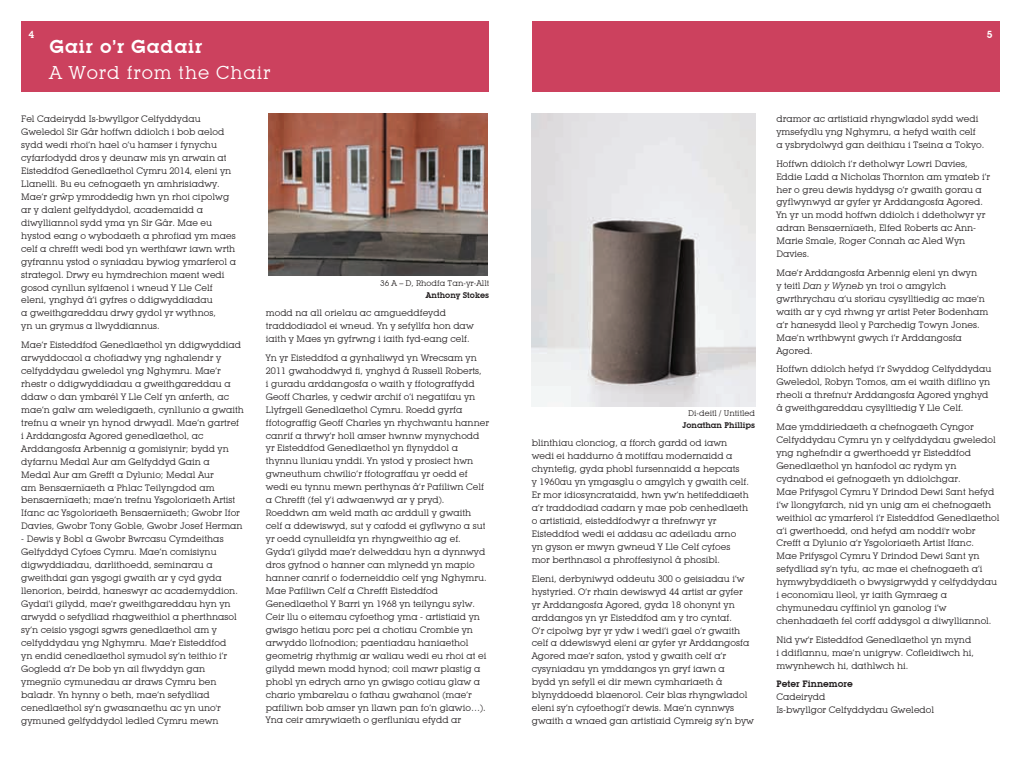
<style>
.page{position:relative;width:1021px;height:766px;background:#fff}
.page>*{position:absolute;margin:0;border:0;box-sizing:border-box;transform-origin:0 0}
.t1{font:18px "Lubalin Graph IT Cby BT";letter-spacing:.05em;color:#fff}
.t2{font:600 18px "Lubalin Graph IT Cby BT";letter-spacing:.05em;color:#fff}
.t3{font:600 10px "Lubalin Graph IT Cby BT";color:#fff}
.t4{font:9px/12.9px "Lubalin Graph IT Cby BT";color:#231f20}
.t5{font:600 9px "Lubalin Graph IT Cby BT";color:#231f20}
.t6{font:8px "Lubalin Graph IT Cby BT";color:#231f20}
.t7{font:600 8px "Lubalin Graph IT Cby BT";color:#231f20}
.s1{font-style:italic}
</style>
<div class="page">
<div style="left:531px;top:21px;width:468px;height:71px;background:#cc415e"></div>
<div style="left:21px;top:21px;width:468px;height:71px;background:#cc415e"></div>
<img style="left:268px;top:113px;width:219px;height:163px">
<img style="left:531px;top:113px;width:224px;height:293px">
<p class="t3" style="left:28px;top:28px;width:7px">4</p>
<h1 class="t2" style="left:50px;top:35px;width:154px">Gair o’r Gadair</h1>
<h1 class="t1" style="left:50px;top:61px;width:222px">A Word from the Chair</h1>
<p class="t4" style="left:21px;top:112px;width:216px">Fel Cadeirydd Is-bwyllgor Celfyddydau Gweledol Sir Gâr hoffwn ddiolch i bob aelod sydd wedi rhoi’n hael o’u hamser i fynychu cyfarfodydd dros y deunaw mis yn arwain at Eisteddfod Genedlaethol Cymru 2014, eleni yn Llanelli. Bu eu cefnogaeth yn amhrisiadwy.<br>Mae’r grwˆ p ymroddedig hwn yn rhoi cipolwg ar y dalent gelfyddydol, academaidd a diwylliannol sydd yma yn Sir Gâr. Mae eu hystod eang o wybodaeth a phrofiad ym maes celf a chrefft wedi bod yn werthfawr iawn wrth gyfrannu ystod o syniadau bywiog ymarferol a strategol. Drwy eu hymdrechion maent wedi gosod cynllun sylfaenol i wneud Y Lle Celf eleni, ynghyd â’i gyfres o ddigwyddiadau<br>a gweithgareddau drwy gydol yr wythnos,<br>yn un grymus a llwyddiannus.</p>
<p class="t4" style="left:21px;top:338px;width:224px">Mae’r Eisteddfod Genedlaethol yn ddigwyddiad arwyddocaol a chofiadwy yng nghalendr y celfyddydau gweledol yng Nghymru. Mae’r rhestr o ddigwyddiadau a gweithgareddau a ddaw o dan ymbarél Y Lle Celf yn anferth, ac mae’n galw am weledigaeth, cynllunio a gwaith trefnu a wneir yn hynod drwyadl. Mae’n gartref i Arddangosfa Agored genedlaethol, ac Arddangosfa Arbennig a gomisiynir; bydd yn dyfarnu Medal Aur am Gelfyddyd Gain a<br>Medal Aur am Grefft a Dylunio; Medal Aur<br>am Bensaernïaeth a Phlac Teilyngdod am bensaernïaeth; mae’n trefnu Ysgoloriaeth Artist Ifanc ac Ysgoloriaeth Bensaernïaeth; Gwobr Ifor Davies, Gwobr Tony Goble, Gwobr Josef Herman</p>
<p class="t4" style="left:21px;top:532px;width:218px">- Dewis y Bobl a Gwobr Bwrcasu Cymdeithas Gelfyddyd Cyfoes Cymru. Mae’n comisiynu digwyddiadau, darlithoedd, seminarau a gweithdai gan ysgogi gwaith ar y cyd gyda llenorion, beirdd, haneswyr ac academyddion.<br>Gydai’i gilydd, mae’r gweithgareddau hyn yn arwydd o sefydliad rhagweithiol a pherthnasol sy’n ceisio ysgogi sgwrs genedlaethol am y celfyddydau yng Nghymru. Mae’r Eisteddfod yn endid cenedlaethol symudol sy’n teithio i’r Gogledd a’r De bob yn ail flwyddyn gan ymegnïo cymunedau ar draws Cymru ben baladr. Yn hynny o beth, mae’n sefydliad cenedlaethol sy’n gwasanaethu ac yn uno'r gymuned gelfyddydol ledled Cymru mewn</p>
<p class="t6" style="left:380px;top:278px;width:110px">36 A – D, Rhodfa Tan-yr-Allt</p>
<p class="t7" style="left:426px;top:290px;width:65px">Anthony Stokes</p>
<p class="t4" style="left:266px;top:306px;width:209px">modd na all orielau ac amgueddfeydd traddodiadol ei wneud. Yn y sefyllfa hon daw iaith y Maes yn gyfrwng i iaith fyd-eang celf.</p>
<p class="t4" style="left:266px;top:351px;width:225px">Yn yr Eisteddfod a gynhaliwyd yn Wrecsam yn 2011 gwahoddwyd fi, ynghyd â Russell Roberts,<br>i guradu arddangosfa o waith y ffotograffydd Geoff Charles, y cedwir archif o’i negatifau yn Llyfrgell Genedlaethol Cymru. Roedd gyrfa ffotograffig Geoff Charles yn rhychwantu hanner canrif a thrwy’r holl amser hwnnw mynychodd yr Eisteddfod Genedlaethol yn flynyddol a thynnu lluniau ynddi. Yn ystod y prosiect hwn gwneuthum chwilio’r ffotograffau yr oedd ef wedi eu tynnu mewn perthynas â’r Pafiliwn Celf a Chrefft (fel y’i adwaenwyd ar y pryd).<br>Roeddwn am weld math ac arddull y gwaith celf a ddewiswyd, sut y cafodd ei gyflwyno a sut yr oedd cynulleidfa yn rhyngweithio ag ef.<br>Gyda’i gilydd mae’r delweddau hyn a dynnwyd dros gyfnod o hanner can mlynedd yn mapio hanner canrif o foderneiddio celf yng Nghymru.<br>Mae Pafiliwn Celf a Chrefft Eisteddfod Genedlaethol Y Barri yn 1968 yn teilyngu sylw.<br>Ceir llu o eitemau cyfoethog yma - artistiaid yn gwisgo hetiau porc pei a chotiau Crombie yn arwyddo llofnodion; paentiadau haniaethol geometrig rhythmig ar waliau wedi eu rhoi at ei gilydd mewn modd hynod; coil mawr plastig a phobl yn edrych arno yn gwisgo cotiau glaw a chario ymbarelau o fathau gwahanol (mae’r pafiliwn bob amser yn llawn pan fo’n glawio…).<br>Yna ceir amrywiaeth o gerfluniau efydd ar</p>
<p class="t3" style="left:986px;top:28px;width:7px">5</p>
<p class="t6" style="left:688px;top:408px;width:68px">Di-deitl / Untitled</p>
<p class="t7" style="left:682px;top:420px;width:75px">Jonathan Phillips</p>
<p class="t4" style="left:531px;top:436px;width:219px">blinthiau clonciog, a fforch gardd od iawn wedi ei haddurno â motiffau modernaidd a chyntefig, gyda phobl fursennaidd a hepcats<br>y 1960au yn ymgasglu o amgylch y gwaith celf.<br>Er mor idiosyncrataidd, hwn yw’n hetifeddiaeth a’r traddodiad cadarn y mae pob cenhedlaeth o artistiaid, eisteddfodwyr a threfnwyr yr Eisteddfod wedi ei addasu ac adeiladu arno yn gyson er mwyn gwneud Y Lle Celf cyfoes mor berthnasol a phroffesiynol â phosibl.</p>
<p class="t4" style="left:531px;top:571px;width:224px">Eleni, derbyniwyd oddeutu 300 o geisiadau i’w hystyried. O’r rhain dewiswyd 44 artist ar gyfer<br>yr Arddangosfa Agored, gyda 18 ohonynt yn arddangos yn yr Eisteddfod am y tro cyntaf.<br>O’r cipolwg byr yr ydw i wedi’i gael o’r gwaith celf a ddewiswyd eleni ar gyfer yr Arddangosfa Agored mae’r safon, ystod y gwaith celf a’r cysyniadau yn ymddangos yn gryf iawn a<br>bydd yn sefyll ei dir mewn cymhariaeth â blynyddoedd blaenorol. Ceir blas rhyngwladol eleni sy’n cyfoethogi’r dewis. Mae’n cynnwys gwaith a wnaed gan artistiaid Cymreig sy’n byw</p>
<p class="t4" style="left:776px;top:112px;width:209px">dramor ac artistiaid rhyngwladol sydd wedi ymsefydlu yng Nghymru, a hefyd waith celf a ysbrydolwyd gan deithiau i Tseina a Tokyo.</p>
<p class="t4" style="left:776px;top:157px;width:215px">Hoffwn ddiolch i’r detholwyr Lowri Davies, Eddie Ladd a Nicholas Thornton am ymateb i’r her o greu dewis hyddysg o’r gwaith gorau a gyflwynwyd ar gyfer yr Arddangosfa Agored.<br>Yn yr un modd hoffwn ddiolch i ddetholwyr yr adran Bensaernïaeth, Elfed Roberts ac Ann-Marie Smale, Roger Connah ac Aled Wyn Davies.</p>
<p class="t4" style="left:776px;top:266px;width:214px">Mae’r Arddangosfa Arbennig eleni yn dwyn<br>y teitl <span class="s1">Dan y Wyneb</span> yn troi o amgylch gwrthrychau a’u storïau cysylltiedig ac mae’n waith ar y cyd rhwng yr artist Peter Bodenham a’r hanesydd lleol y Parchedig Towyn Jones.<br>Mae’n wrthbwynt gwych i’r Arddangosfa Agored.</p>
<p class="t4" style="left:776px;top:362px;width:217px">Hoffwn ddiolch hefyd i’r Swyddog Celfyddydau Gweledol, Robyn Tomos, am ei waith diflino yn rheoli a threfnu'r Arddangosfa Agored ynghyd â gweithgareddau cysylltiedig Y Lle Celf.</p>
<p class="t4" style="left:776px;top:420px;width:225px">Mae ymddiriedaeth a chefnogaeth Cyngor Celfyddydau Cymru yn y celfyddydau gweledol yng nghefndir a gwerthoedd yr Eisteddfod Genedlaethol yn hanfodol ac rydym yn cydnabod ei gefnogaeth yn ddiolchgar.<br>Mae Prifysgol Cymru Y Drindod Dewi Sant hefyd i’w llongyfarch, nid yn unig am ei chefnogaeth weithiol ac ymarferol i’r Eisteddfod Genedlaethol a’i gwerthoedd, ond hefyd am noddi'r wobr Crefft a Dylunio a’r Ysgoloriaeth Artist Ifanc.<br>Mae Prifysgol Cymru Y Drindod Dewi Sant yn sefydliad sy’n tyfu, ac mae ei chefnogaeth a’i hymwybyddiaeth o bwysigrwydd y celfyddydau i economïau lleol, yr iaith Gymraeg a chymunedau cyffiniol yn ganolog i’w chenhadaeth fel corff addysgol a diwylliannol.</p>
<p class="t4" style="left:776px;top:633px;width:199px">Nid yw’r Eisteddfod Genedlaethol yn mynd i ddiflannu, mae’n unigryw. Cofleidiwch hi, mwynhewch hi, dathlwch hi.</p>
<p class="t5" style="left:776px;top:678px;width:78px">Peter Finnemore</p>
<p class="t4" style="left:776px;top:690px;width:159px">Cadeirydd<br>Is-bwyllgor Celfyddydau Gweledol</p>
</div>
